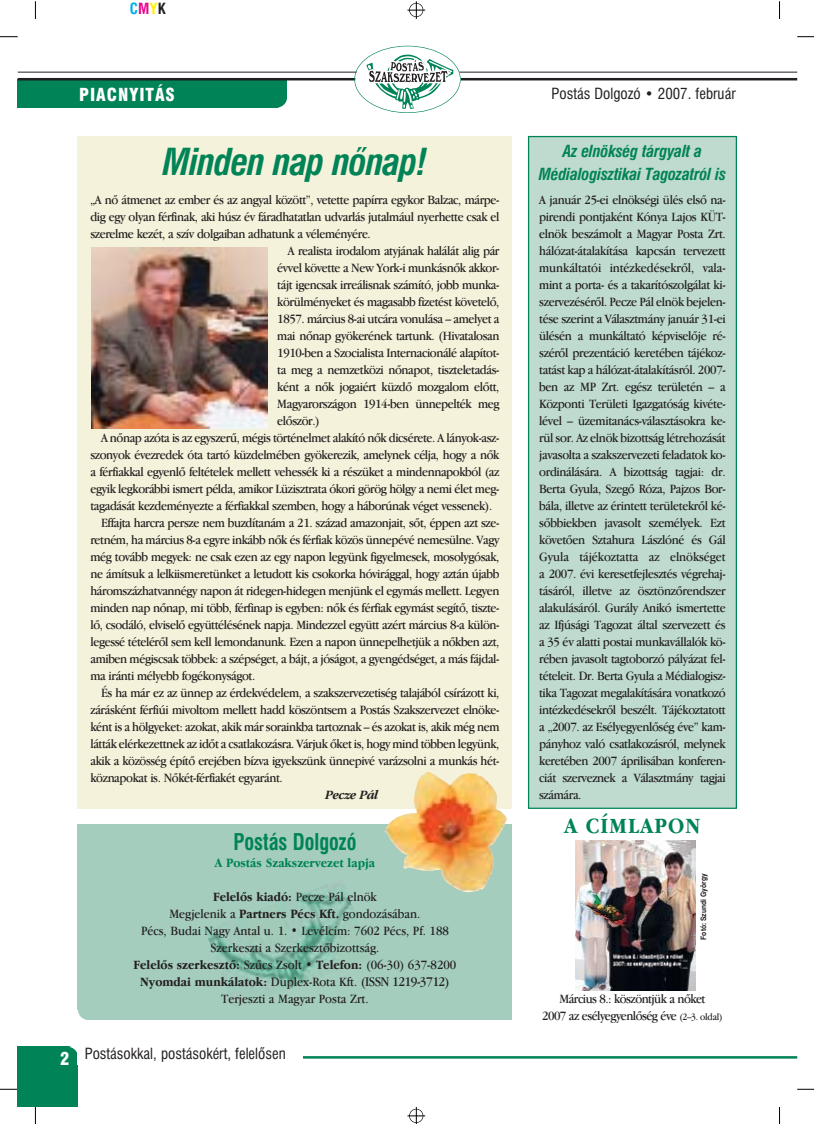
<style>
.page{position:relative;width:815px;height:1124px;background:#fff}
.page>*{position:absolute;margin:0;border:0;box-sizing:border-box;transform-origin:0 0}
.t1{font:italic 36.25px "Hu Swis 721 Cn BT Bold";letter-spacing:-.03em;color:#008356}
.t2{font:22.5px "Hu Swis 721 Cn BT Bold";color:#008356;scale:.9 1}
.t3{font:22.5px "Hu Garmd ITC Bk BT Bold";letter-spacing:.06em;color:#008356;scale:.9 1}
.t4{font:17.5px "Hu Swis 721 Blk Cn BT";letter-spacing:.055em;color:#fff}
.t5{font:italic 16.25px/22.5px "Hu Swis 721 Cn BT Bold";letter-spacing:-.015em;color:#008356;text-align:center}
.t6{font:15px "Hu Swis 721 Cn BT";color:#231f20}
.t7{font:15px "Hu Swis 721 Cn BT Bold";color:#00aeef}
.t8{font:13.12px/17px "Hu Garmd ITC Bk BT";letter-spacing:-.035em;color:#231f20;text-align:justify;scale:.9 1}
.t9{font:13.12px/17px "Hu Garmd ITC Bk BT";color:#231f20;text-align:center;scale:.9 1}
.t10{font:13.12px/17px "Hu Garmd ITC Bk BT Bold";color:#231f20;text-align:center;scale:.9 1}
.t11{font:13.12px "Hu Garmd ITC Bk BT Bold";color:#008356;scale:.9 1}
.t12{font:italic 13.12px "Hu Garmd ITC Bk BT Bold";letter-spacing:-.035em;color:#231f20;scale:.9 1}
.t13{font:7.5px "Hu Swis 721 BT Bold";color:#231f20;scale:.9 1}
.s1{color:#ec008c}
.s2{color:#fff200}
.s3{color:#231f20}
.s4{font-family:"Hu Garmd ITC Bk BT"}
.s5{font-family:"Hu Garmd ITC Bk BT Bold"}
.s6{font-family:"Hu Garmd ITC Bk BT";font-size:13.75px}
.s7{font-family:"Hu Swis 721 Blk Cn BT";font-size:17.5px;color:#fff}
.s8{font-size:10px}
</style>
<div class="page">
<svg style="left:0;top:36px;width:18px;height:1px"></svg>
<svg style="left:0;top:1089px;width:18px;height:1px"></svg>
<svg style="left:797px;top:36px;width:17px;height:1px"></svg>
<svg style="left:797px;top:1089px;width:17px;height:1px"></svg>
<svg style="left:35px;top:1px;width:1px;height:18px"></svg>
<svg style="left:779px;top:1px;width:1px;height:18px"></svg>
<svg style="left:35px;top:1107px;width:1px;height:17px"></svg>
<svg style="left:779px;top:1107px;width:1px;height:17px"></svg>
<div style="left:18px;top:79px;width:269px;height:29px;background:#008356"></div>
<svg style="left:277px;top:97px;width:24px;height:21px"></svg>
<hr style="left:18px;top:78px;width:779px;height:2px;background:#231f20">
<hr style="left:18px;top:72px;width:779px;height:1px;background:#231f20">
<hr style="left:18px;top:1056px;width:779px;height:2px;background:#008356">
<div style="left:18px;top:1047px;width:60px;height:60px;background:#008356"></div>
<svg style="left:68px;top:1036px;width:24px;height:21px"></svg>
<div style="left:78px;top:1047px;width:225px;height:17px;background:#fff"></div>
<div style="left:355px;top:47px;width:106px;height:66px;background:#fff;border-radius:50%"></div>
<div style="left:354px;top:46px;width:107px;height:67px;border:1px solid #008356;border-radius:50%"></div>
<svg style="left:367px;top:55px;width:86px;height:54px"></svg>
<svg style="left:407px;top:1px;width:18px;height:18px"></svg>
<div style="left:409px;top:3px;width:14px;height:14px;border:1px solid #000;border-radius:50%"></div>
<svg style="left:407px;top:1107px;width:18px;height:17px"></svg>
<div style="left:409px;top:1109px;width:14px;height:14px;border:1px solid #000;border-radius:50%"></div>
<div style="left:78px;top:824px;width:434px;height:196px;background:#a4cdbe"></div>
<div style="left:78px;top:136px;width:434px;height:673px;background:#f5f2db"></div>
<img style="left:206px;top:884px;width:149px;height:105px">
<svg style="left:64px;top:1009px;width:24px;height:21px"></svg>
<img style="left:385px;top:816px;width:94px;height:76px">
<div style="left:529px;top:137px;width:207px;height:671px;background:#bfdbd0"></div>
<div style="left:528px;top:136px;width:209px;height:673px;border:1px solid #008356"></div>
<img style="left:91px;top:248px;width:176px;height:181px">
<img style="left:575px;top:841px;width:120px;height:149px">
<p class="t7" style="left:130px;top:2px;width:37px">C<span class="s1">M</span><span class="s2">Y</span><span class="s3">K</span></p>
<h3 class="t4" style="left:79px;top:88px;width:97px">PIACNYITÁS</h3>
<h1 class="t1" style="left:163px;top:148px;width:266px">Minden nap nõnap!</h1>
<p class="t8" style="left:90px;top:192px;width:456px">„A nõ átmenet az ember és az angyal között”, vetette papírra egykor Balzac, márpe-</p>
<p class="t8" style="left:90px;top:209px;width:456px">dig egy olyan férfinak, aki húsz év fáradhatatlan udvarlás jutalmául nyerhette csak el</p>
<p class="t8" style="left:90px;top:226px;width:313px">szerelme kezét, a szív dolgaiban adhatunk a véleményére.</p>
<p class="t8" style="left:288px;top:243px;width:237px">A realista irodalom atyjának halálát alig pár</p>
<p class="t8" style="left:277px;top:260px;width:248px">évvel követte a New York-i munkásnõk akkor-</p>
<p class="t8" style="left:277px;top:277px;width:248px">tájt igencsak irreálisnak számító, jobb munka-</p>
<p class="t8" style="left:277px;top:294px;width:248px">körülményeket és magasabb fizetést követelõ,</p>
<p class="t8" style="left:277px;top:311px;width:248px">1857. március 8-ai utcára vonulása – amelyet a</p>
<p class="t8" style="left:277px;top:328px;width:248px">mai nõnap gyökerének tartunk. (Hivatalosan</p>
<p class="t8" style="left:277px;top:345px;width:248px">1910-ben a Szocialista Internacionálé alapítot-</p>
<p class="t8" style="left:277px;top:362px;width:248px">ta meg a nemzetközi nõnapot, tiszteletadás-</p>
<p class="t8" style="left:277px;top:379px;width:248px">ként a nõk jogaiért küzdõ mozgalom elõtt,</p>
<p class="t8" style="left:277px;top:396px;width:248px">Magyarországon 1914-ben ünnepelték meg</p>
<p class="t8" style="left:277px;top:413px;width:49px">elõször.)</p>
<p class="t8" style="left:101px;top:430px;width:444px">A nõnap azóta is az egyszerû, mégis történelmet alakító nõk dicsérete. A lányok-asz-</p>
<p class="t8" style="left:90px;top:447px;width:456px">szonyok évezredek óta tartó küzdelmében gyökerezik, amelynek célja, hogy a nõk</p>
<p class="t8" style="left:90px;top:464px;width:456px">a férfiakkal egyenlõ feltételek mellett vehessék ki a részüket a mindennapokból (az</p>
<p class="t8" style="left:90px;top:481px;width:456px">egyik legkorábbi ismert példa, amikor Lüzisztrata ókori görög hölgy a nemi élet meg-</p>
<p class="t8" style="left:90px;top:498px;width:448px">tagadását kezdeményezte a férfiakkal szemben, hogy a háborúnak véget vessenek).</p>
<p class="t8" style="left:101px;top:515px;width:444px">Effajta harcra persze nem buzdítanám a 21. század amazonjait, sõt, éppen azt sze-</p>
<p class="t8" style="left:90px;top:532px;width:456px">retném, ha március 8-a egyre inkább nõk és férfiak közös ünnepévé nemesülne. Vagy</p>
<p class="t8" style="left:90px;top:549px;width:456px">még tovább megyek: ne csak ezen az egy napon legyünk figyelmesek, mosolygósak,</p>
<p class="t8" style="left:90px;top:566px;width:456px">ne ámítsuk a lelkiismeretünket a letudott kis csokorka hóvirággal, hogy aztán újabb</p>
<p class="t8" style="left:90px;top:583px;width:456px">háromszázhatvannégy napon át ridegen-hidegen menjünk el egymás mellett. Legyen</p>
<p class="t8" style="left:90px;top:600px;width:456px">minden nap nõnap, mi több, férfinap is egyben: nõk és férfiak egymást segítõ, tiszte-</p>
<p class="t8" style="left:90px;top:617px;width:456px">lõ, csodáló, elviselõ együttélésének napja. Mindezzel együtt azért március 8-a külön-</p>
<p class="t8" style="left:90px;top:634px;width:456px">legessé tételérõl sem kell lemondanunk. Ezen a napon ünnepelhetjük a nõkben azt,</p>
<p class="t8" style="left:90px;top:651px;width:456px">amiben mégiscsak többek: a szépséget, a bájt, a jóságot, a gyengédséget, a más fájdal-</p>
<p class="t8" style="left:90px;top:668px;width:185px">ma iránti mélyebb fogékonyságot.</p>
<p class="t8" style="left:101px;top:685px;width:444px">És ha már ez az ünnep az érdekvédelem, a szakszervezetiség talajából csírázott ki,</p>
<p class="t8" style="left:90px;top:702px;width:456px">zárásként férfiúi mivoltom mellett hadd köszöntsem a Postás Szakszervezet elnöke-</p>
<p class="t8" style="left:90px;top:719px;width:456px">ként is a hölgyeket: azokat, akik már sorainkba tartoznak – és azokat is, akik még nem</p>
<p class="t8" style="left:90px;top:736px;width:456px">látták elérkezettnek az idõt a csatlakozásra. Várjuk õket is, hogy mind többen legyünk,</p>
<p class="t8" style="left:90px;top:753px;width:456px">akik a közösség építõ erejében bízva igyekszünk ünnepivé varázsolni a munkás hét-</p>
<p class="t8" style="left:90px;top:770px;width:215px">köznapokat is. Nõkét-férfiakét egyaránt.</p>
<p class="t12" style="left:325px;top:790px;width:60px">Pecze Pál</p>
<h2 class="t2" style="left:234px;top:833px;width:138px">Postás Dolgozó</h2>
<p class="t11" style="left:215px;top:858px;width:179px">A Postás Szakszervezet lapja</p>
<p class="t10" style="left:213px;top:889px;width:183px">Felelõs kiadó: <span class="s4">Pecze Pál elnök</span></p>
<p class="t9" style="left:141px;top:906px;width:344px">Megjelenik a <span class="s5">Partners Pécs Kft.</span> gondozásában.<br>Pécs, Budai Nagy Antal u. 1. • Levélcím: 7602 Pécs, Pf. 188<br>Szerkeszti a Szerkesztõbizottság.</p>
<p class="t10" style="left:134px;top:957px;width:360px">Felelõs szerkesztõ: <span class="s4">Szûcs Zsolt •</span> Telefon: <span class="s4">(06-30) 637-8200<br></span>Nyomdai munkálatok: <span class="s4">Duplex-Rota Kft.</span> <span class="s6">(ISSN 1219-3712)</span></p>
<p class="t9" style="left:221px;top:991px;width:165px">Terjeszti a Magyar Posta Zrt.</p>
<p class="t6" style="left:60px;top:1048px;width:227px"><span class="s7">2</span> Postásokkal, postásokért, felelõsen</p>
<p class="t6" style="left:552px;top:87px;width:186px">Postás Dolgozó • 2007. február</p>
<p class="t5" style="left:539px;top:141px;width:189px">Az elnökség tárgyalt a<br>Médialogisztikai Tagozatról is</p>
<p class="t8" style="left:539px;top:192px;width:209px">A január 25-ei elnökségi ülés elsõ na&shy;pirendi pontjaként Kónya Lajos KÜT&shy;elnök beszámolt a Magyar Posta Zrt. hálózat-átalakítása kapcsán tervezett munkáltatói intézkedésekrõl, vala&shy;mint a porta- és a takarítószolgálat ki&shy;szervezésérõl. Pecze Pál elnök bejelen&shy;tése szerint a Választmány január 31-ei ülésén a munkáltató képviselõje ré&shy;szérõl prezentáció keretében tájékoz&shy;tatást kap a hálózat-átalakításról. 2007- ben az MP Zrt. egész területén – a Központi Területi Igazgatóság kivéte&shy;lével – üzemitanács-választásokra ke&shy;rül sor. Az elnök bizottság létrehozását javasolta a szakszervezeti feladatok ko&shy;ordinálására. A bizottság tagjai: dr.<br>Berta Gyula, Szegõ Róza, Pajzos Bor&shy;bála, illetve az érintett területekrõl ké&shy;sõbbiekben javasolt személyek. Ezt követõen Sztahura Lászlóné és Gál Gyula tájékoztatta az elnökséget a 2007. évi keresetfejlesztés végrehaj&shy;tásáról, illetve az ösztönzõrendszer alakulásáról. Gurály Anikó ismertette az Ifjúsági Tagozat által szervezett és a 35 év alatti postai munkavállalók kö&shy;rében javasolt tagtoborzó pályázat fel&shy;tételeit. Dr. Berta Gyula a Médialogisz&shy;tika Tagozat megalakítására vonatkozó intézkedésekrõl beszélt. Tájékoztatott a „2007. az Esélyegyenlõség éve” kam&shy;pányhoz való csatlakozásról, melynek keretében 2007 áprilisában konferen&shy;ciát szerveznek a Választmány tagjai számára.</p>
<h2 class="t3" style="left:565px;top:817px;width:152px">A CÍMLAPON</h2>
<p class="t13" style="left:701px;top:939px;width:75px;rotate:-90deg">Fotó: Szundi György</p>
<p class="t8" style="left:542px;top:991px;width:202px;text-align:center">Március 8.: köszöntjük a nõket<br>2007 az esélyegyenlõség éve <span class="s8">(2–3. oldal)</span></p>
</div>
